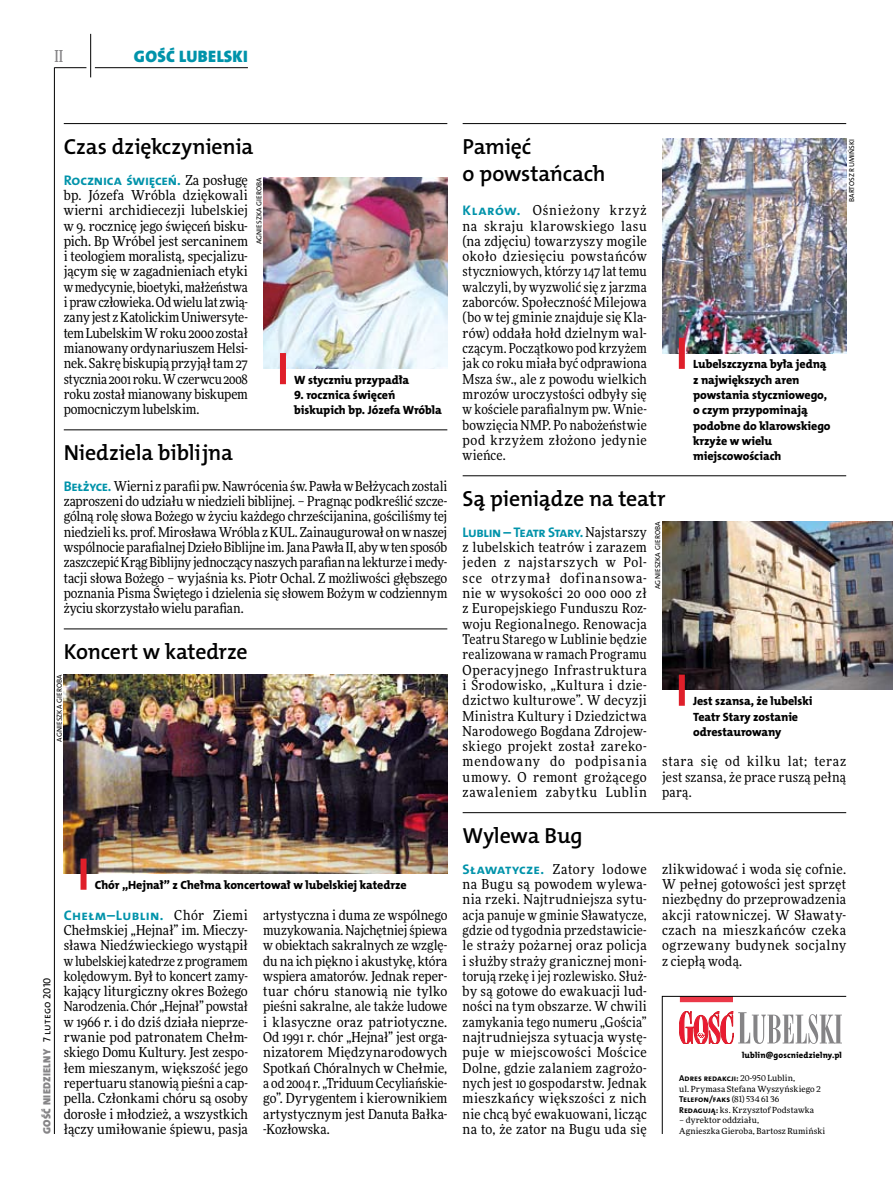
<style>
.page{position:relative;width:893px;height:1191px;background:#fff}
.page>*{position:absolute;margin:0;border:0;box-sizing:border-box;transform-origin:0 0}
.t1{font:21.9px/26.7px "The Mix HP6 Se Bld";letter-spacing:-.01em;color:#000}
.t2{font:16.65px "The Mix HP9 Blk";letter-spacing:.02em;color:#0093aa}
.t3{font:500 16.5px "Freeday Narrow";color:#858486;scale:.9 1}
.t4{font:13.95px "The Mix HP7 Bld";letter-spacing:-.02em;color:#0093aa}
.t5{font:13.95px "The Mix HP7 Bld";letter-spacing:.02em;color:#0093aa}
.t6{font:13.65px/15.3px "Freeday Narrow News";letter-spacing:.015em;color:#000;text-align:justify}
.t7{font:12px/15.3px "The Mix HP8 Ex Bld";letter-spacing:-.005em;color:#000}
.t8{font:10.5px "The Mix HP9 Blk";letter-spacing:.025em;color:#858486}
.t9{font:8.55px "The Mix HP7 Bld";letter-spacing:.005em;color:#000}
.t10{font:8.55px "The Mix HP8 Ex Bld";letter-spacing:.03em;color:#000}
.t11{font:8.4px/10.5px "Freeday News";letter-spacing:.015em;color:#000}
.t12{font:7.2px "The Mix HP5 Plain";letter-spacing:.01em;color:#000}
.s1{font-family:"Freeday Narrow News";font-size:13.65px;color:#000}
.s2{font-family:"The Mix HP7 Bld";font-size:13.95px;color:#0093aa}
.s3{font-family:"The Mix HP5 Plain";color:#000}
.s4{font-family:"Freeday News";font-size:8.4px}
.s5{font-family:"The Mix HP7 Bld";font-size:8.55px}
</style>
<div class="page">
<hr style="left:54px;top:67px;width:1px;height:1067px;background:#000">
<hr style="left:90px;top:34px;width:1px;height:43px;background:#000">
<hr style="left:54px;top:67px;width:32px;height:1px;background:#000">
<hr style="left:95px;top:67px;width:153px;height:1px;background:#000">
<svg style="left:662px;top:996px;width:185px;height:138px"></svg>
<hr style="left:64px;top:429px;width:383px;height:1px;background:#000">
<hr style="left:463px;top:812px;width:383px;height:1px;background:#000">
<hr style="left:463px;top:123px;width:383px;height:1px;background:#000">
<hr style="left:64px;top:123px;width:383px;height:1px;background:#000">
<hr style="left:463px;top:475px;width:383px;height:1px;background:#000">
<img style="left:263px;top:177px;width:184px;height:191px">
<div style="left:280px;top:353px;width:6px;height:31px;background:#df1f2a"></div>
<hr style="left:64px;top:628px;width:383px;height:1px;background:#000">
<img style="left:64px;top:674px;width:383px;height:199px">
<img style="left:662px;top:139px;width:184px;height:214px">
<div style="left:679px;top:338px;width:6px;height:31px;background:#df1f2a"></div>
<img style="left:662px;top:521px;width:231px;height:169px">
<div style="left:679px;top:674px;width:6px;height:32px;background:#df1f2a"></div>
<div style="left:81px;top:858px;width:6px;height:31px;background:#df1f2a"></div>
<p class="t3" style="left:54px;top:46px;width:11px">II</p>
<p class="t2" style="left:134px;top:46px;width:115px">GOŚĆ LUBELSKI</p>
<h1 class="t1" style="left:64px;top:133px;width:191px">Czas dziękczynienia</h1>
<p class="t4" style="left:64px;top:171px;width:186px">Rocznica święceń. <span class="s1">Za posługę</span></p>
<p class="t6" style="left:64px;top:187px;width:186px">bp. Józefa Wróbla dziękowali wierni archidiecezji lubelskiej w 9. rocznicę jego święceń bisku&shy;pich. Bp Wróbel jest sercaninem i teologiem moralistą, specjalizu&shy;jącym się w zagadnieniach etyki wmedycynie, bioetyki, małżeństwa ipraw człowieka. Odwielu lat zwią&shy;zany jest zKatolickim Uniwersyte&shy;tem Lubelskim Wroku 2000 został mianowany ordynariuszem Helsi&shy;nek. Sakrę biskupią przyjął tam 27 stycznia 2001 roku. Wczerwcu 2008 roku został mianowany biskupem pomocniczym lubelskim.</p>
<p class="t12" style="left:254px;top:244px;width:68px;rotate:-90deg">Agnieszka Gieroba</p>
<p class="t7" style="left:294px;top:372px;width:116px">W styczniu przypadła</p>
<p class="t7" style="left:294px;top:387px;width:149px">9. rocznica święceń biskupich bp. Józefa Wróbla</p>
<h1 class="t1" style="left:64px;top:439px;width:171px">Niedziela biblijna</h1>
<p class="t6" style="left:64px;top:478px;width:385px"><span class="s2">Bełżyce.</span> Wierni z parafii pw. Nawrócenia św. Pawła wBełżycach zostali zaproszeni do udziału w niedzieli biblijnej. – Pragnąc podkreślić szcze&shy;gólną rolę słowa Bożego w życiu każdego chrześcijanina, gościliśmy tej niedzieli ks. prof.Mirosława Wróbla zKUL. Zainaugurował on w naszej wspólnocie parafialnej Dzieło Biblijne im. Jana Pawła II, aby wten sposób zaszczepić Krąg Biblijny jednoczący naszych parafian na lekturze imedy&shy;tacji słowa Bożego – wyjaśnia ks. Piotr Ochal. Z możliwości głębszego poznania Pisma Świętego i dzielenia się słowem Bożym w codziennym życiu skorzystało wielu parafian.</p>
<h1 class="t1" style="left:64px;top:638px;width:185px">Koncert w katedrze</h1>
<p class="t12" style="left:55px;top:742px;width:68px;rotate:-90deg">Agnieszka Gieroba</p>
<p class="t7" style="left:95px;top:877px;width:313px">Chór „Hejnał” z Chełma koncertował w lubelskiej katedrze</p>
<p class="t8" style="left:40px;top:1134px;width:158px;rotate:-90deg">GOŚĆ NIEDZIELNY <span class="s3">7 lutego 2010</span></p>
<p class="t5" style="left:64px;top:906px;width:186px">Chełm–Lublin. <span class="s1">Chór Ziemi</span></p>
<p class="t6" style="left:64px;top:922px;width:186px">Chełmskiej „Hejnał” im. Mieczy&shy;sława Niedźwieckiego wystąpił w lubelskiej katedrze z programem kolędowym. Był to koncert zamy&shy;kający liturgiczny okres Bożego Narodzenia. Chór „Hejnał” powstał w 1966 r. i do dziś działa nieprze&shy;rwanie pod patronatem Chełm&shy;skiego Domu Kultury. Jest zespo&shy;łem mieszanym, większość jego repertuaru stanowią pieśni a cap&shy;pella. Członkami chóru są osoby dorosłe i młodzież, a wszystkich łączy umiłowanie śpiewu, pasja</p>
<p class="t6" style="left:263px;top:907px;width:186px">artystyczna i duma ze wspólnego muzykowania. Najchętniej śpiewa w obiektach sakralnych ze wzglę&shy;du na ich piękno i akustykę, która wspiera amatorów. Jednak reper&shy;tuar chóru stanowią nie tylko pieśni sakralne, ale także ludowe i klasyczne oraz patriotyczne.<br>Od 1991 r. chór „Hejnał” jest orga&shy;nizatorem Międzynarodowych Spotkań Chóralnych w Chełmie, a od 2004 r. „Triduum Cecyliańskie&shy;go”. Dyrygentem i kierownikiem artystycznym jest Danuta Bałka--Kozłowska.</p>
<h1 class="t1" style="left:463px;top:133px;width:144px">Pamięć<br>o powstańcach</h1>
<p class="t6" style="left:463px;top:202px;width:186px"><span class="s2">Klarów.</span> Ośnieżony krzyż na skraju klarowskiego lasu (na zdjęciu) towarzyszy mogile około dziesięciu powstańców styczniowych, którzy 147 lat temu walczyli, by wyzwolić się z jarzma zaborców. Społeczność Milejowa (bo w tej gminie znajduje się Kla&shy;rów) oddała hołd dzielnym wal&shy;czącym. Początkowo pod krzyżem jak co roku miała być odprawiona Msza św., ale z powodu wielkich mrozów uroczystości odbyły się w kościele parafialnym pw. Wnie&shy;bowzięcia NMP. Po nabożeństwie pod krzyżem złożono jedynie wieńce.</p>
<p class="t12" style="left:847px;top:202px;width:65px;rotate:-90deg">Bartosz Rumiński</p>
<p class="t7" style="left:693px;top:357px;width:139px">Lubelszczyzna była jedną z największych aren powstania styczniowego, o czym przypominają podobne do klarowskiego krzyże w wielu miejscowościach</p>
<h1 class="t1" style="left:463px;top:485px;width:204px">Są pieniądze na teatr</h1>
<p class="t4" style="left:463px;top:523px;width:186px">Lublin – Teatr Stary. <span class="s1">Najstarszy</span></p>
<p class="t6" style="left:463px;top:539px;width:186px">z lubelskich teatrów i zarazem jeden z najstarszych w Pol&shy;sce otrzymał dofinansowa&shy;nie w wysokości 20 000 000 zł z Europejskiego Funduszu Roz&shy;woju Regionalnego. Renowacja Teatru Starego w Lublinie będzie realizowana w ramach Programu Operacyjnego Infrastruktura i Środowisko, „Kultura i dzie&shy;dzictwo kulturowe”. W decyzji Ministra Kultury i Dziedzictwa Narodowego Bogdana Zdrojew&shy;skiego projekt został zareko&shy;mendowany do podpisania umowy. O remont grożącego zawaleniem zabytku Lublin</p>
<p class="t12" style="left:653px;top:589px;width:68px;rotate:-90deg">Agnieszka Gieroba</p>
<p class="t7" style="left:693px;top:693px;width:121px">Jest szansa, że lubelski<br>Teatr Stary zostanie odrestaurowany</p>
<p class="t6" style="left:662px;top:754px;width:186px">stara się od kilku lat; teraz jest szansa, że prace ruszą pełną parą.</p>
<h1 class="t1" style="left:463px;top:822px;width:122px">Wylewa Bug</h1>
<p class="t6" style="left:463px;top:861px;width:186px"><span class="s2">Sławatycze.</span> Zatory lodowe na Bugu są powodem wylewa&shy;nia rzeki. Najtrudniejsza sytu&shy;acja panuje w gminie Sławatycze, gdzie od tygodnia przedstawicie&shy;le straży pożarnej oraz policja i służby straży granicznej moni&shy;torują rzekę i jej rozlewisko. Służ&shy;by są gotowe do ewakuacji lud&shy;ności na tym obszarze. W chwili zamykania tego numeru „Gościa” najtrudniejsza sytuacja wystę&shy;puje w miejscowości Mościce Dolne, gdzie zalaniem zagrożo&shy;nych jest 10 gospodarstw. Jednak mieszkańcy większości z nich nie chcą być ewakuowani, licząc na to, że zator na Bugu uda się</p>
<p class="t6" style="left:662px;top:861px;width:186px">zlikwidować i woda się cofnie.<br>W pełnej gotowości jest sprzęt niezbędny do przeprowadzenia akcji ratowniczej. W Sławaty&shy;czach na mieszkańców czeka ogrzewany budynek socjalny z ciepłą wodą.</p>
<p class="t10" style="left:742px;top:1050px;width:102px">lublin@goscniedzielny.pl</p>
<p class="t9" style="left:679px;top:1073px;width:117px">Adres redakcji: <span class="s4">20-950 Lublin,</span></p>
<p class="t11" style="left:679px;top:1083px;width:143px">ul. Prymasa Stefana Wyszyńskiego 2</p>
<p class="t9" style="left:679px;top:1094px;width:102px">Telefon/faks <span class="s4">(81) 534 61 36</span></p>
<p class="t11" style="left:679px;top:1104px;width:137px"><span class="s5">Redagują:</span> ks. Krzysztof Podstawka</p>
<p class="t11" style="left:679px;top:1115px;width:148px">– dyrektor oddziału,<br>Agnieszka Gieroba, Bartosz Rumiński</p>
</div>
